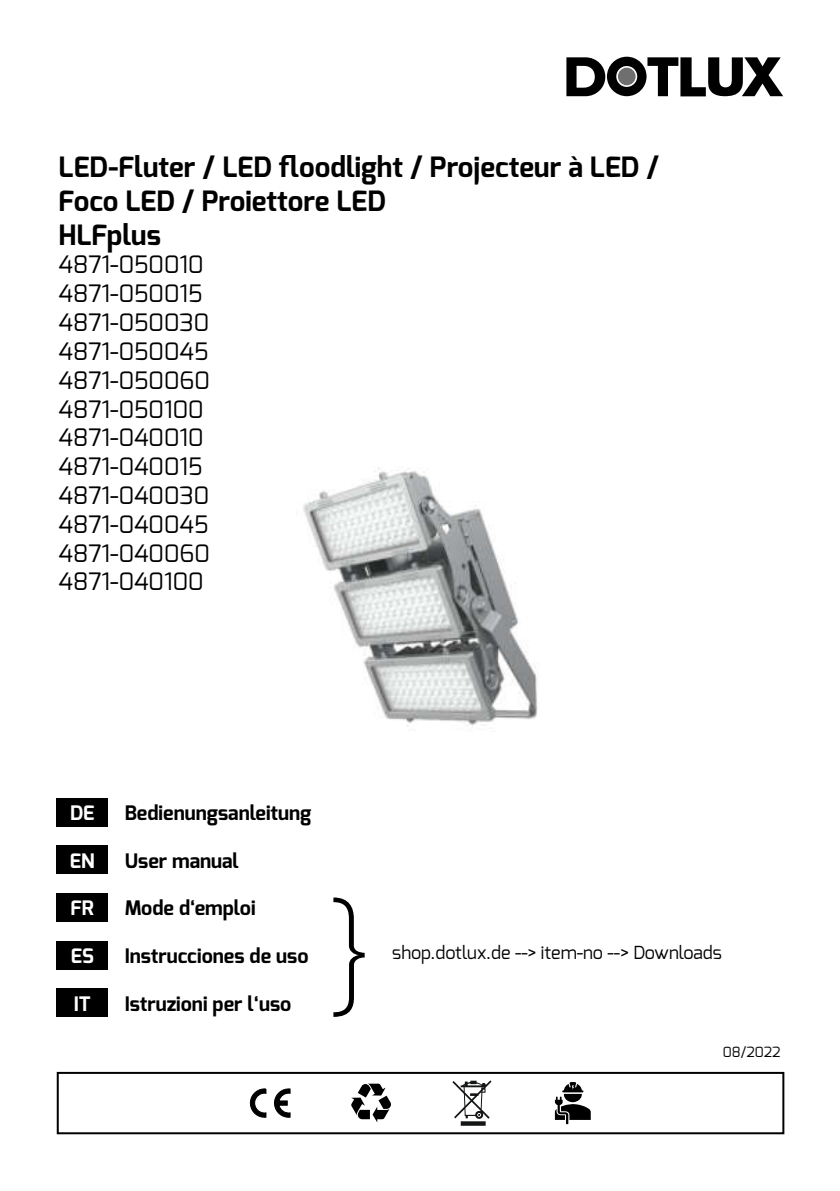
<style>
.page{position:relative;width:840px;height:1191px;background:#fff}
.page>*{position:absolute;margin:0;border:0;box-sizing:border-box;transform-origin:0 0}
.t1{font:700 28px/33.6px "Exo";color:#000}
.t2{font:24px/28.8px "Exo";color:#000}
.t3{font:700 20px "Exo";color:#000}
.t4{font:700 20px "Exo";color:#fff}
.t5{font:18px "Exo";color:#000}
.t6{font:14px "Exo";color:#000}
</style>
<div class="page">
<svg style="left:566px;top:57px;width:216px;height:39px"></svg>
<div style="left:617px;top:68px;width:18px;height:17px;background:#706f6f;border-radius:50%"></div>
<div style="left:57px;top:798px;width:51px;height:28px;background:#000"></div>
<div style="left:57px;top:845px;width:51px;height:29px;background:#000"></div>
<div style="left:57px;top:893px;width:51px;height:28px;background:#000"></div>
<div style="left:57px;top:941px;width:51px;height:28px;background:#000"></div>
<div style="left:57px;top:988px;width:51px;height:29px;background:#000"></div>
<div style="left:57px;top:1072px;width:726px;height:62px;border:2px solid #000"></div>
<svg style="left:333px;top:897px;width:31px;height:120px"></svg>
<svg style="left:249px;top:1088px;width:17px;height:30px"></svg>
<svg style="left:274px;top:1088px;width:16px;height:29px"></svg>
<svg style="left:452px;top:1080px;width:39px;height:45px"></svg>
<svg style="left:351px;top:1083px;width:40px;height:39px"></svg>
<svg style="left:554px;top:1082px;width:36px;height:42px"></svg>
<img style="left:303px;top:467px;width:235px;height:260px">
<p class="t1" style="left:59px;top:153px;width:602px">LED-Fluter / LED floodlight / Projecteur à LED /<br>Foco LED / Proiettore LED<br>HLFplus</p>
<p class="t2" style="left:59px;top:253px;width:153px">4871-050010<br>4871-050015<br>4871-050030<br>4871-050045<br>4871-050060<br>4871-050100<br>4871-040010<br>4871-040015<br>4871-040030<br>4871-040045<br>4871-040060<br>4871-040100</p>
<p class="t4" style="left:70px;top:804px;width:26px">DE</p>
<p class="t4" style="left:70px;top:852px;width:26px">EN</p>
<p class="t4" style="left:70px;top:899px;width:25px">FR</p>
<p class="t4" style="left:71px;top:947px;width:25px">ES</p>
<p class="t4" style="left:74px;top:995px;width:18px">IT</p>
<p class="t3" style="left:125px;top:804px;width:188px">Bedienungsanleitung</p>
<p class="t3" style="left:125px;top:852px;width:115px">User manual</p>
<p class="t3" style="left:125px;top:899px;width:132px">Mode d‘emploi</p>
<p class="t3" style="left:125px;top:947px;width:185px">Instrucciones de uso</p>
<p class="t3" style="left:125px;top:995px;width:168px">Istruzioni per l‘uso</p>
<p class="t5" style="left:392px;top:945px;width:331px">shop.dotlux.de --&gt; item-no --&gt; Downloads</p>
<p class="t6" style="left:722px;top:1046px;width:59px">08/2022</p>
</div>
